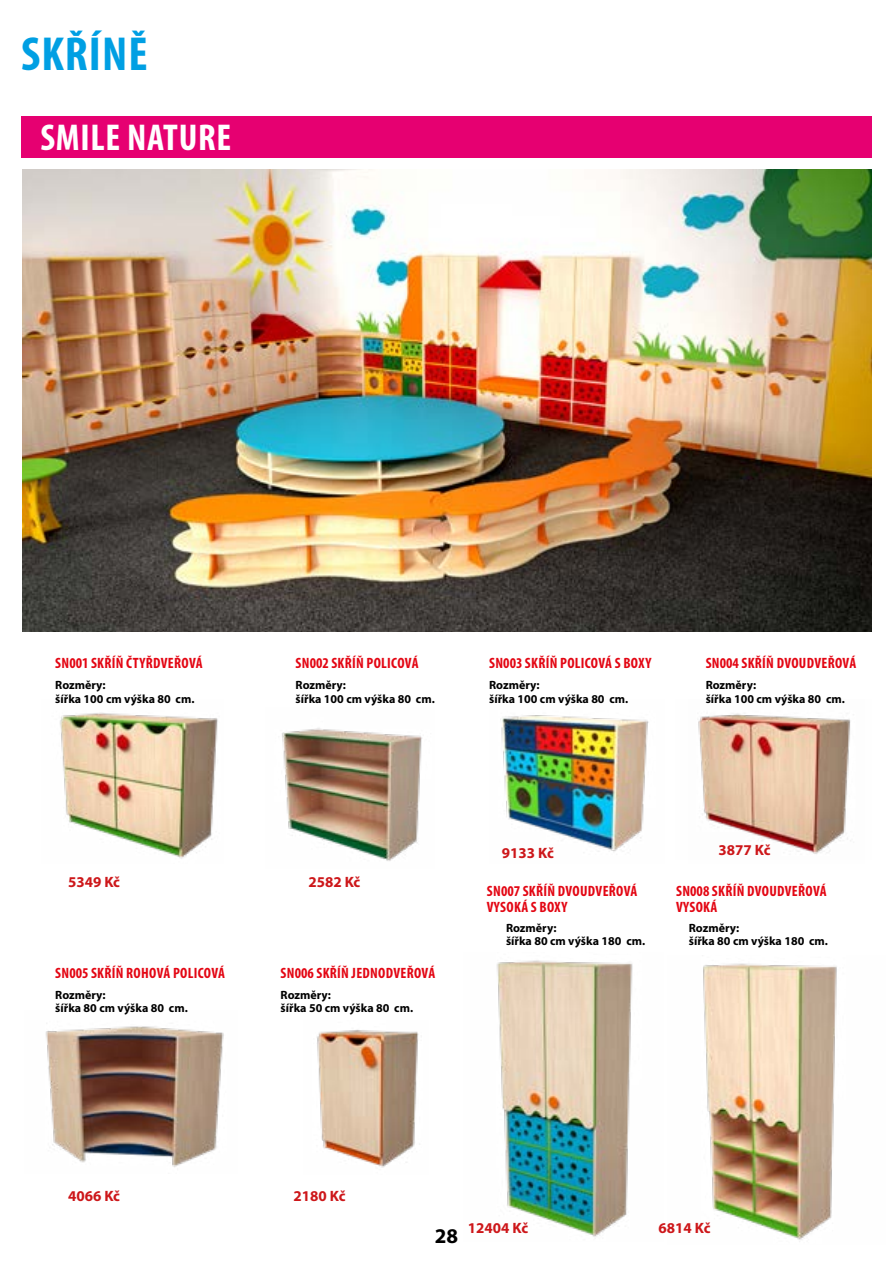
<style>
.page{position:relative;width:893px;height:1263px;background:#fff}
.page>*{position:absolute;margin:0;border:0;box-sizing:border-box;transform-origin:0 0}
.t1{font:700 condensed 48px "Myriad Pro";letter-spacing:.02em;color:#009fe3}
.t2{font:700 condensed 37.5px "Myriad Pro";letter-spacing:.02em;color:#fff}
.t3{font:700 21px "Myriad Pro";color:#000}
.t4{font:700 condensed 15px/16.5px "Myriad Pro";letter-spacing:.02em;color:#e30613}
.t5{font:700 15px "Myriad Pro";color:#cd171a}
.t6{font:700 12px/13.5px "Myriad Pro";color:#000}
</style>
<div class="page">
<img style="left:60px;top:712px;width:158px;height:147px">
<img style="left:45px;top:1026px;width:179px;height:141px">
<img style="left:282px;top:728px;width:140px;height:133px">
<img style="left:317px;top:1029px;width:102px;height:139px">
<img style="left:500px;top:715px;width:149px;height:137px">
<img style="left:496px;top:960px;width:137px;height:277px">
<img style="left:698px;top:713px;width:153px;height:141px">
<img style="left:703px;top:963px;width:134px;height:279px">
<div style="left:21px;top:116px;width:851px;height:41px;background:#e60071"></div>
<img style="left:22px;top:169px;width:850px;height:462px">
<h1 class="t1" style="left:21px;top:28px;width:128px">SKŘÍNĚ</h1>
<h2 class="t2" style="left:40px;top:117px;width:192px">SMILE NATURE</h2>
<p class="t4" style="left:55px;top:655px;width:149px">SN001 SKŘÍŇ ČTYŘDVEŘOVÁ</p>
<p class="t4" style="left:296px;top:655px;width:124px">SN002 SKŘÍŇ POLICOVÁ</p>
<p class="t4" style="left:489px;top:655px;width:164px">SN003 SKŘÍŇ POLICOVÁ S BOXY</p>
<p class="t4" style="left:706px;top:655px;width:152px">SN004 SKŘÍŇ DVOUDVEŘOVÁ</p>
<p class="t6" style="left:55px;top:679px;width:141px">Rozměry:<br>šířka 100 cm výška 80 cm.</p>
<p class="t6" style="left:296px;top:679px;width:141px">Rozměry:<br>šířka 100 cm výška 80 cm.</p>
<p class="t6" style="left:489px;top:679px;width:141px">Rozměry:<br>šířka 100 cm výška 80 cm.</p>
<p class="t6" style="left:706px;top:679px;width:141px">Rozměry:<br>šířka 100 cm výška 80 cm.</p>
<p class="t5" style="left:502px;top:844px;width:54px">9133 Kč</p>
<p class="t5" style="left:718px;top:842px;width:54px">3877 Kč</p>
<p class="t5" style="left:68px;top:874px;width:54px">5349 Kč</p>
<p class="t5" style="left:308px;top:874px;width:54px">2582 Kč</p>
<p class="t4" style="left:487px;top:883px;width:152px">SN007 SKŘÍŇ DVOUDVEŘOVÁ<br>VYSOKÁ S BOXY</p>
<p class="t4" style="left:676px;top:883px;width:152px">SN008 SKŘÍŇ DVOUDVEŘOVÁ<br>VYSOKÁ</p>
<p class="t6" style="left:506px;top:921px;width:141px">Rozměry:<br>šířka 80 cm výška 180 cm.</p>
<p class="t6" style="left:689px;top:921px;width:141px">Rozměry:<br>šířka 80 cm výška 180 cm.</p>
<p class="t4" style="left:55px;top:964px;width:171px">SN005 SKŘÍŇ ROHOVÁ POLICOVÁ</p>
<p class="t4" style="left:281px;top:964px;width:156px">SN006 SKŘÍŇ JEDNODVEŘOVÁ</p>
<p class="t6" style="left:55px;top:988px;width:134px">Rozměry:<br>šířka 80 cm výška 80 cm.</p>
<p class="t6" style="left:281px;top:988px;width:134px">Rozměry:<br>šířka 50 cm výška 80 cm.</p>
<p class="t5" style="left:68px;top:1187px;width:54px">4066 Kč</p>
<p class="t5" style="left:293px;top:1187px;width:54px">2180 Kč</p>
<h3 class="t3" style="left:435px;top:1224px;width:25px">28</h3>
<p class="t5" style="left:468px;top:1219px;width:62px">12404 Kč</p>
<p class="t5" style="left:658px;top:1219px;width:54px">6814 Kč</p>
</div>
